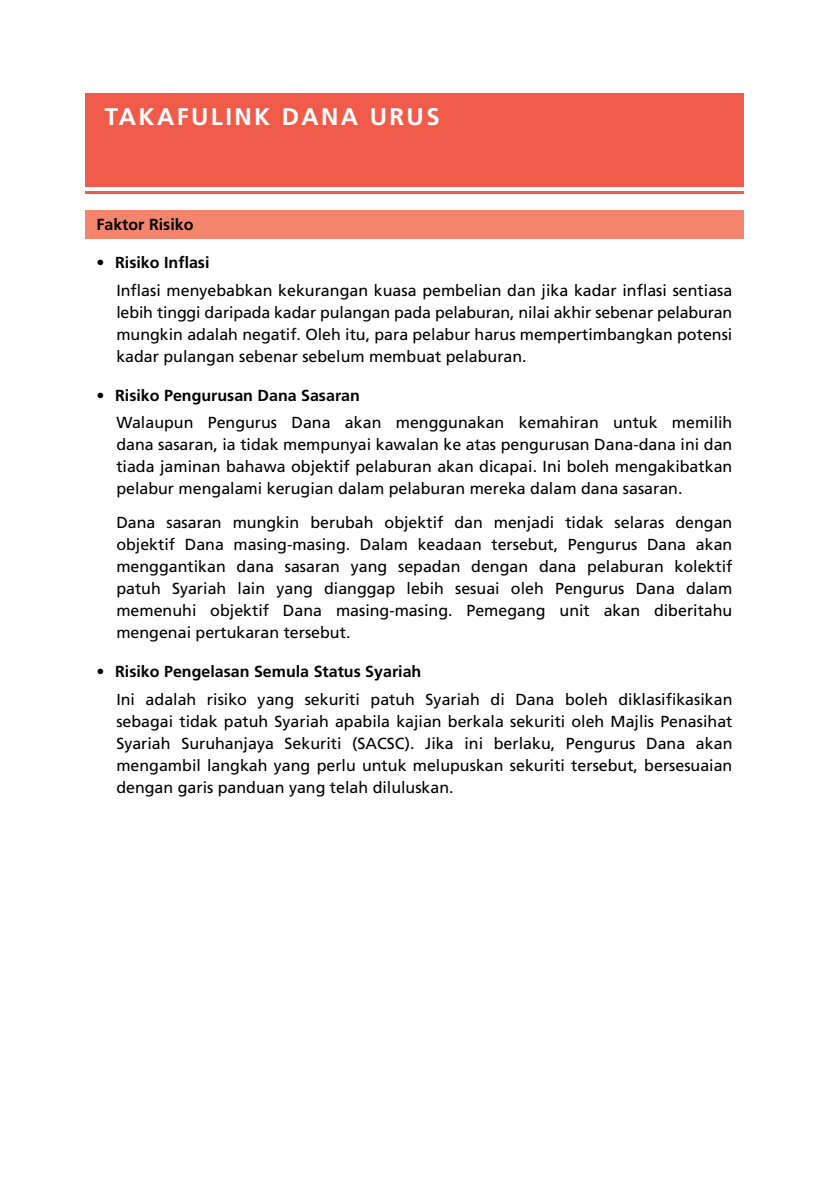
<style>
.page{position:relative;width:840px;height:1191px;background:#fff}
.page>*{position:absolute;margin:0;border:0;box-sizing:border-box;transform-origin:0 0}
.t1{font:700 24px "Frutiger";letter-spacing:.1em;color:#fff}
.t2{font:16px/22px "Frutiger";color:#000;text-align:justify}
.t3{font:700 16px "Frutiger";color:#000}
</style>
<div class="page">
<div style="left:85px;top:93px;width:658px;height:94px;background:#f15b4a"></div>
<hr style="left:85px;top:191px;width:658px;height:3px;background:#f15b4a">
<div style="left:85px;top:211px;width:658px;height:28px;background:#f5846d"></div>
<h1 class="t1" style="left:105px;top:103px;width:336px">TAKAFULINK DANA URUS</h1>
<p class="t3" style="left:96px;top:215px;width:98px">Faktor Risiko</p>
<p class="t3" style="left:96px;top:253px;width:114px">• Risiko Inflasi</p>
<p class="t2" style="left:116px;top:279px;width:617px">Inflasi menyebabkan kekurangan kuasa pembelian dan jika kadar inflasi sentiasa lebih tinggi daripada kadar pulangan pada pelaburan, nilai akhir sebenar pelaburan mungkin adalah negatif. Oleh itu, para pelabur harus mempertimbangkan potensi kadar pulangan sebenar sebelum membuat pelaburan.</p>
<p class="t3" style="left:96px;top:386px;width:265px">• Risiko Pengurusan Dana Sasaran</p>
<p class="t2" style="left:116px;top:412px;width:617px">Walaupun Pengurus Dana akan menggunakan kemahiran untuk memilih dana sasaran, ia tidak mempunyai kawalan ke atas pengurusan Dana-dana ini dan tiada jaminan bahawa objektif pelaburan akan dicapai. Ini boleh mengakibatkan pelabur mengalami kerugian dalam pelaburan mereka dalam dana sasaran.</p>
<p class="t2" style="left:116px;top:511px;width:617px">Dana sasaran mungkin berubah objektif dan menjadi tidak selaras dengan objektif Dana masing-masing. Dalam keadaan tersebut, Pengurus Dana akan menggantikan dana sasaran yang sepadan dengan dana pelaburan kolektif patuh Syariah lain yang dianggap lebih sesuai oleh Pengurus Dana dalam memenuhi objektif Dana masing-masing. Pemegang unit akan diberitahu mengenai pertukaran tersebut.</p>
<p class="t3" style="left:96px;top:662px;width:326px">• Risiko Pengelasan Semula Status Syariah</p>
<p class="t2" style="left:116px;top:688px;width:617px">Ini adalah risiko yang sekuriti patuh Syariah di Dana boleh diklasifikasikan sebagai tidak patuh Syariah apabila kajian berkala sekuriti oleh Majlis Penasihat Syariah Suruhanjaya Sekuriti (SACSC). Jika ini berlaku, Pengurus Dana akan mengambil langkah yang perlu untuk melupuskan sekuriti tersebut, bersesuaian dengan garis panduan yang telah diluluskan.</p>
</div>
